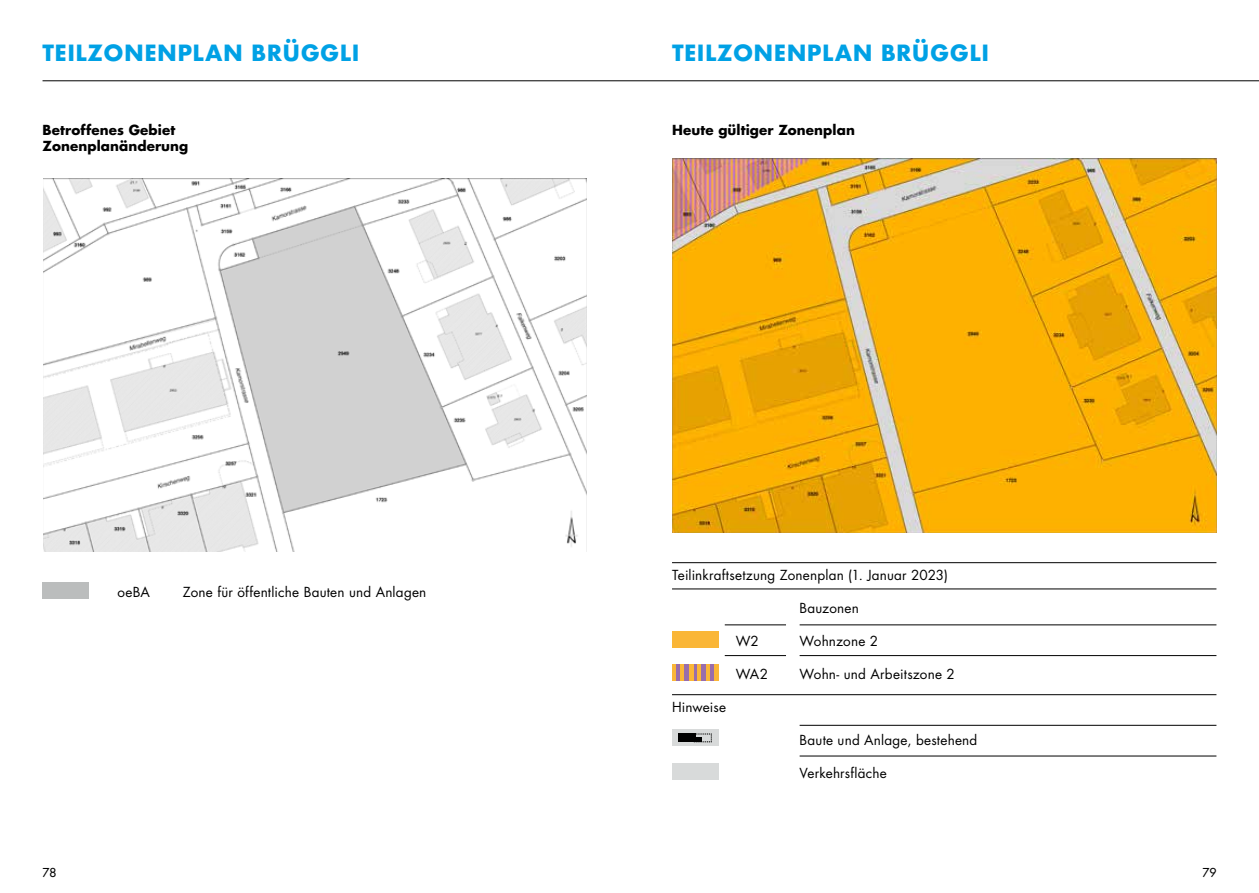
<style>
.page{position:relative;width:1259px;height:893px;background:#fff}
.page>*{position:absolute;margin:0;border:0;box-sizing:border-box;transform-origin:0 0}
.t1{font:700 21.75px "Futura";letter-spacing:.02em;color:#00a1e5}
.t2{font:13.5px "Futura LT";letter-spacing:.015em;color:#000}
.t3{font:700 13.5px/16.5px "Futura LT";letter-spacing:.01em;color:#000}
.t4{font:500 12px "Futura Std";color:#000}
</style>
<div class="page">
<hr style="left:43px;top:80px;width:1216px;height:1px;background:#000">
<div style="left:43px;top:582px;width:46px;height:16px;background:#bbbdbd"></div>
<img style="left:43px;top:179px;width:543px;height:373px">
<hr style="left:672px;top:562px;width:544px;height:1px;background:#000">
<hr style="left:672px;top:589px;width:544px;height:1px;background:#000">
<hr style="left:672px;top:694px;width:544px;height:1px;background:#000">
<div style="left:672px;top:631px;width:47px;height:17px;background:#fab637"></div>
<hr style="left:672px;top:664px;width:4px;height:16px;background:#fab637">
<svg style="left:693px;top:664px;width:4px;height:16px"></svg>
<hr style="left:676px;top:664px;width:4px;height:16px;background:#996dab">
<div style="left:697px;top:664px;width:5px;height:16px;background:#fab637"></div>
<div style="left:680px;top:664px;width:5px;height:16px;background:#fab637"></div>
<hr style="left:702px;top:664px;width:4px;height:16px;background:#996dab">
<hr style="left:685px;top:664px;width:4px;height:16px;background:#996dab">
<hr style="left:706px;top:664px;width:4px;height:16px;background:#fab637">
<hr style="left:689px;top:664px;width:4px;height:16px;background:#fab637">
<hr style="left:710px;top:664px;width:4px;height:16px;background:#996dab">
<div style="left:714px;top:664px;width:5px;height:16px;background:#fab637"></div>
<div style="left:672px;top:730px;width:47px;height:16px;background:#d8dada"></div>
<hr style="left:678px;top:738px;width:24px;height:4px;background:#000">
<hr style="left:678px;top:734px;width:17px;height:4px;background:#000">
<svg style="left:695px;top:734px;width:17px;height:8px"></svg>
<div style="left:672px;top:763px;width:47px;height:16px;background:#d8dada"></div>
<img style="left:672px;top:159px;width:544px;height:373px">
<hr style="left:725px;top:624px;width:61px;height:1px;background:#000">
<hr style="left:799px;top:624px;width:417px;height:1px;background:#000">
<hr style="left:799px;top:725px;width:417px;height:1px;background:#000">
<hr style="left:725px;top:655px;width:61px;height:1px;background:#000">
<hr style="left:799px;top:655px;width:417px;height:1px;background:#000">
<hr style="left:799px;top:756px;width:417px;height:1px;background:#000">
<h1 class="t1" style="left:43px;top:37px;width:318px">TEILZONENPLAN BRÜGGLI</h1>
<p class="t3" style="left:43px;top:121px;width:147px">Betroffenes Gebiet<br>Zonenplanänderung</p>
<p class="t2" style="left:118px;top:583px;width:34px">oeBA</p>
<p class="t2" style="left:183px;top:583px;width:245px">Zone für öffentliche Bauten und Anlagen</p>
<h1 class="t1" style="left:672px;top:37px;width:318px">TEILZONENPLAN BRÜGGLI</h1>
<p class="t3" style="left:672px;top:121px;width:184px">Heute gültiger Zonenplan</p>
<p class="t2" style="left:672px;top:566px;width:277px">Teilinkraftsetzung Zonenplan (1. Januar 2023)</p>
<p class="t2" style="left:799px;top:599px;width:61px">Bauzonen</p>
<p class="t2" style="left:736px;top:632px;width:25px">W2</p>
<p class="t2" style="left:799px;top:632px;width:80px">Wohnzone 2</p>
<p class="t2" style="left:736px;top:665px;width:34px">WA2</p>
<p class="t2" style="left:799px;top:665px;width:157px">Wohn- und Arbeitszone 2</p>
<p class="t2" style="left:672px;top:698px;width:56px">Hinweise</p>
<p class="t2" style="left:799px;top:731px;width:179px">Baute und Anlage, bestehend</p>
<p class="t2" style="left:799px;top:764px;width:89px">Verkehrsfläche</p>
<p class="t4" style="left:43px;top:865px;width:15px">78</p>
<p class="t4" style="left:1202px;top:865px;width:15px">79</p>
</div>
